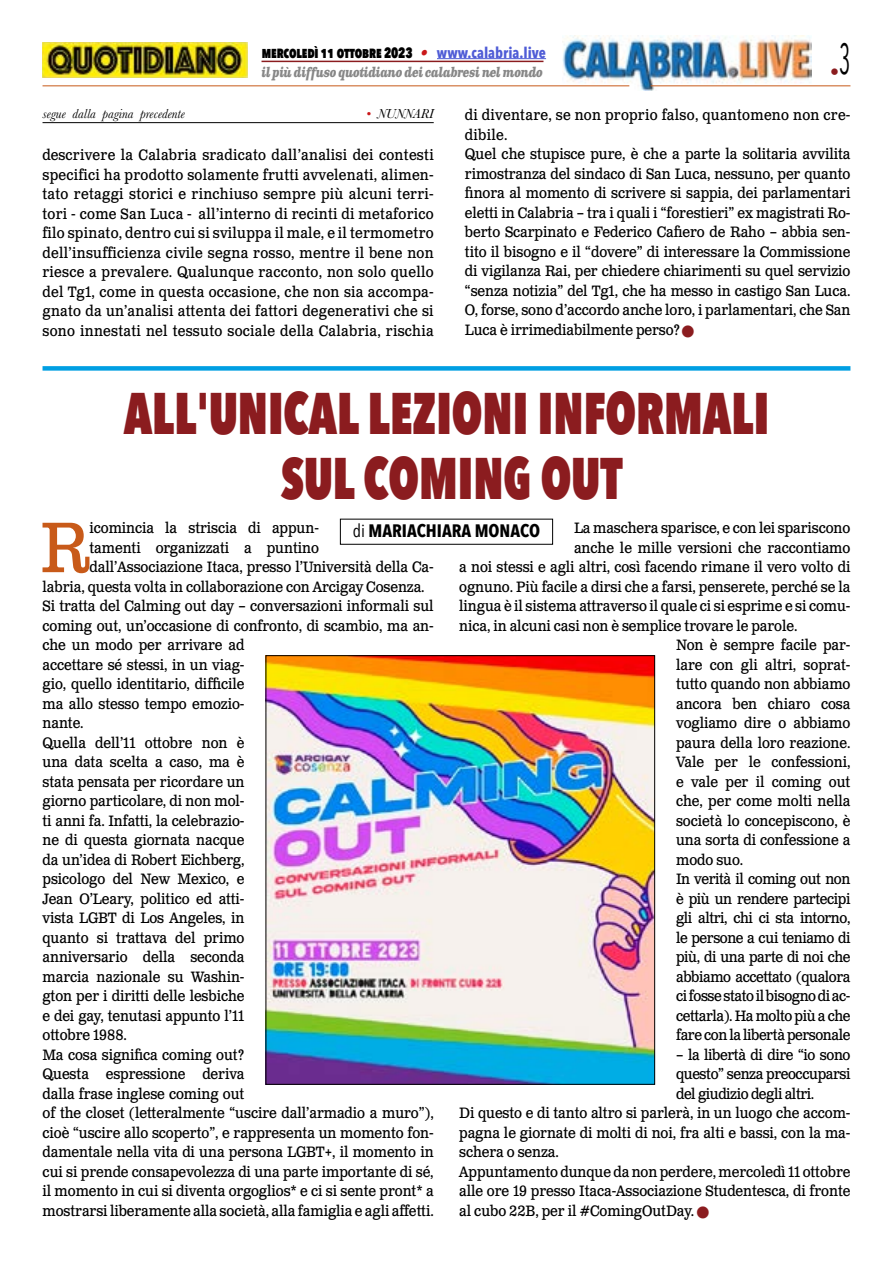
<style>
.page{position:relative;width:893px;height:1263px;background:#fff}
.page>*{position:absolute;margin:0;border:0;box-sizing:border-box;transform-origin:0 0}
.t1{font:71.25px "Clarendon Text Pro";color:#c85a19;scale:.9 1}
.t2{font:800 58.5px/64.5px "Avenir Next Condensed";color:#8b1c1f;text-align:center;scale:.82 1}
.t3{font:700 18px "Avenir Next Condensed";color:#000}
.t4{font:18px "Avenir Next Condensed";color:#8b1c1f}
.t5{font:15px/19.5px "Clarendon Text Pro";letter-spacing:-.005em;color:#000;text-align:justify;scale:.9 1}
.t6{font:15px "Clarendon Text Pro";letter-spacing:-.03em;color:#000;scale:.9 1}
.t7{font:800 15px "Avenir Next Condensed";letter-spacing:-.01em;color:#000;scale:.86 1}
.t8{font:italic 700 13.5px "Clarendon Text Pro";letter-spacing:-.05em;color:#878787;scale:.79 1}
.t9{font:italic 13.5px "Baskerville";color:#000}
.s1{font-family:"Clarendon Text Pro";font-weight:700;font-style:italic;color:#ca181a}
.s2{font-weight:700;color:#4f5cd6}
.s3{color:#ca181a}
.s4{color:#8b1c1f}
.s5{font-weight:400}
</style>
<div class="page">
<img style="left:563px;top:36px;width:248px;height:54px">
<hr style="left:43px;top:85px;width:586px;height:1px;background:#c85a19">
<hr style="left:651px;top:85px;width:199px;height:1px;background:#c85a19">
<hr style="left:437px;top:58px;width:109px;height:1px;background:#4f5cd6">
<hr style="left:261px;top:61px;width:282px;height:1px;background:#8b1c1f">
<img style="left:43px;top:43px;width:204px;height:34px">
<img style="left:268px;top:657px;width:385px;height:425px">
<hr style="left:43px;top:122px;width:391px;height:1px;background:#000">
<div style="left:43px;top:366px;width:807px;height:5px;background:#009fe3"></div>
<p class="t7" style="left:262px;top:43px;width:332px">mercoledì 11 ottobre 2023 <span class="s1">•</span> <span class="s2">www.calabria.live</span></p>
<p class="t8" style="left:261px;top:64px;width:358px">il più diffuso quotidiano dei calabresi nel mondo</p>
<p class="t4" style="left:830px;top:57px;width:22px">•<sup>3</sup></p>
<p class="t9" style="left:43px;top:105px;width:144px">segue dalla pagina precedente</p>
<p class="t9" style="left:366px;top:105px;width:69px"><span class="s3">•</span> NUNNARI</p>
<p class="t5" style="left:43px;top:146px;width:436px">descrivere la Calabria sradicato dall’analisi dei contesti specifici ha prodotto solamente frutti avvelenati, alimen&shy;tato retaggi storici e rinchiuso sempre più alcuni terri&shy;tori - come San Luca - all’interno di recinti di metaforico filo spinato, dentro cui si sviluppa il male, e il termometro dell’insufficienza civile segna rosso, mentre il bene non riesce a prevalere. Qualunque racconto, non solo quello del Tg1, come in questa occasione, che non sia accompa&shy;gnato da un’analisi attenta dei fattori degenerativi che si sono innestati nel tessuto sociale della Calabria, rischia</p>
<p class="t5" style="left:465px;top:106px;width:430px;text-align:left">di diventare, se non proprio falso, quantomeno non cre&shy;dibile.<br>Quel che stupisce pure, è che a parte la solitaria avvilita rimostranza del sindaco di San Luca, nessuno, per quanto finora al momento di scrivere si sappia, dei parlamentari eletti in Calabria – tra i quali i “forestieri” ex magistrati Ro&shy;berto Scarpinato e Federico Cafiero de Raho – abbia sen&shy;tito il bisogno e il “dovere” di interessare la Commissione di vigilanza Rai, per chiedere chiarimenti su quel servizio “senza notizia” del Tg1, che ha messo in castigo San Luca.<br>O, forse, sono d’accordo anche loro, i parlamentari, che San Luca è irrimediabilmente perso? <span class="s4">■</span></p>
<h2 class="t2" style="left:124px;top:381px;width:789px">ALL'UNICAL LEZIONI INFORMALI<br>SUL COMING OUT</h2>
<p class="t3" style="left:353px;top:520px;width:189px"><span class="s5">di</span> MARIACHIARA MONACO</p>
<p class="t5" style="left:574px;top:519px;width:309px">La maschera sparisce, e con lei spariscono</p>
<p class="t5" style="left:574px;top:538px;width:309px">anche le mille versioni che raccontiamo</p>
<p class="t5" style="left:459px;top:558px;width:436px">a noi stessi e agli altri, così facendo rimane il vero volto di</p>
<p class="t5" style="left:459px;top:577px;width:436px">ognuno. Più facile a dirsi che a farsi, penserete, perché se la</p>
<p class="t5" style="left:459px;top:597px;width:436px">lingua è il sistema attraverso il quale ci si esprime e si comu-</p>
<p class="t5" style="left:459px;top:616px;width:377px">nica, in alcuni casi non è semplice trovare le parole.</p>
<p class="t5" style="left:676px;top:636px;width:195px">Non è sempre facile par-</p>
<p class="t5" style="left:676px;top:655px;width:195px">lare con gli altri, soprat-</p>
<p class="t5" style="left:676px;top:675px;width:195px">tutto quando non abbiamo</p>
<p class="t5" style="left:676px;top:694px;width:195px">ancora ben chiaro cosa</p>
<p class="t5" style="left:676px;top:714px;width:195px">vogliamo dire o abbiamo</p>
<p class="t5" style="left:676px;top:733px;width:195px">paura della loro reazione.</p>
<p class="t5" style="left:676px;top:753px;width:195px">Vale per le confessioni,</p>
<p class="t5" style="left:676px;top:772px;width:195px">e vale per il coming out</p>
<p class="t5" style="left:676px;top:792px;width:195px">che, per come molti nella</p>
<p class="t5" style="left:676px;top:811px;width:195px">società lo concepiscono, è</p>
<p class="t5" style="left:676px;top:831px;width:195px">una sorta di confessione a</p>
<p class="t5" style="left:676px;top:850px;width:76px">modo suo.</p>
<p class="t6" style="left:676px;top:870px;width:195px">In verità il coming out non</p>
<p class="t6" style="left:676px;top:889px;width:195px">è più un rendere partecipi</p>
<p class="t6" style="left:676px;top:909px;width:195px">gli altri, chi ci sta intorno,</p>
<p class="t6" style="left:676px;top:928px;width:195px">le persone a cui teniamo di</p>
<p class="t6" style="left:676px;top:948px;width:195px">più, di una parte di noi che</p>
<p class="t6" style="left:676px;top:967px;width:195px">abbiamo accettato (qualora</p>
<p class="t6" style="left:676px;top:987px;width:195px">ci fosse stato il bisogno di ac-</p>
<p class="t6" style="left:676px;top:1006px;width:195px">cettarla). Ha molto più a che</p>
<p class="t6" style="left:676px;top:1026px;width:195px">fare con la libertà personale</p>
<p class="t6" style="left:676px;top:1045px;width:195px">– la libertà di dire “io sono</p>
<p class="t6" style="left:676px;top:1065px;width:195px">questo” senza preoccuparsi</p>
<p class="t6" style="left:676px;top:1084px;width:155px">del giudizio degli altri.</p>
<p class="t5" style="left:459px;top:1104px;width:436px">Di questo e di tanto altro si parlerà, in un luogo che accom-</p>
<p class="t5" style="left:459px;top:1123px;width:436px">pagna le giornate di molti di noi, fra alti e bassi, con la ma-</p>
<p class="t5" style="left:459px;top:1143px;width:112px">schera o senza.</p>
<p class="t5" style="left:459px;top:1162px;width:436px">Appuntamento dunque da non perdere, mercoledì 11 ottobre</p>
<p class="t5" style="left:459px;top:1182px;width:436px">alle ore 19 presso Itaca-Associazione Studentesca, di fronte</p>
<p class="t5" style="left:459px;top:1201px;width:279px">al cubo 22B, per il #ComingOutDay. <span class="s4">■</span></p>
<h1 class="t1" style="left:40px;top:504px;width:57px">R</h1>
<p class="t5" style="left:89px;top:519px;width:256px">icomincia la striscia di appun-</p>
<p class="t5" style="left:89px;top:538px;width:256px">tamenti organizzati a puntino</p>
<p class="t5" style="left:89px;top:558px;width:384px">dall’Associazione Itaca, presso l’Università della Ca-</p>
<p class="t5" style="left:43px;top:577px;width:426px">labria, questa volta in collaborazione con Arcigay Cosenza.</p>
<p class="t5" style="left:43px;top:597px;width:436px">Si tratta del Calming out day – conversazioni informali sul</p>
<p class="t5" style="left:43px;top:616px;width:436px">coming out, un’occasione di confronto, di scambio, ma an-</p>
<p class="t5" style="left:43px;top:636px;width:226px">che un modo per arrivare ad</p>
<p class="t5" style="left:43px;top:655px;width:226px">accettare sé stessi, in un viag-</p>
<p class="t5" style="left:43px;top:675px;width:226px">gio, quello identitario, difficile</p>
<p class="t5" style="left:43px;top:694px;width:226px">ma allo stesso tempo emozio-</p>
<p class="t5" style="left:43px;top:714px;width:47px">nante.</p>
<p class="t5" style="left:43px;top:733px;width:226px">Quella dell’11 ottobre non è</p>
<p class="t5" style="left:43px;top:753px;width:226px">una data scelta a caso, ma è</p>
<p class="t5" style="left:43px;top:772px;width:226px">stata pensata per ricordare un</p>
<p class="t5" style="left:43px;top:792px;width:226px">giorno particolare, di non mol-</p>
<p class="t5" style="left:43px;top:811px;width:226px">ti anni fa. Infatti, la celebrazio-</p>
<p class="t5" style="left:43px;top:831px;width:226px">ne di questa giornata nacque</p>
<p class="t5" style="left:43px;top:850px;width:226px">da un’idea di Robert Eichberg,</p>
<p class="t5" style="left:43px;top:870px;width:226px">psicologo del New Mexico, e</p>
<p class="t5" style="left:43px;top:889px;width:226px">Jean O’Leary, politico ed atti-</p>
<p class="t5" style="left:43px;top:909px;width:226px">vista LGBT di Los Angeles, in</p>
<p class="t5" style="left:43px;top:928px;width:226px">quanto si trattava del primo</p>
<p class="t5" style="left:43px;top:948px;width:226px">anniversario della seconda</p>
<p class="t5" style="left:43px;top:967px;width:226px">marcia nazionale su Washin-</p>
<p class="t5" style="left:43px;top:987px;width:226px">gton per i diritti delle lesbiche</p>
<p class="t5" style="left:43px;top:1006px;width:226px">e dei gay, tenutasi appunto l’11</p>
<p class="t5" style="left:43px;top:1026px;width:95px">ottobre 1988.</p>
<p class="t5" style="left:43px;top:1045px;width:226px">Ma cosa significa coming out?</p>
<p class="t5" style="left:43px;top:1065px;width:226px">Questa espressione deriva</p>
<p class="t5" style="left:43px;top:1084px;width:226px">dalla frase inglese coming out</p>
<p class="t5" style="left:43px;top:1104px;width:436px">of the closet (letteralmente “uscire dall’armadio a muro”),</p>
<p class="t5" style="left:43px;top:1123px;width:436px">cioè “uscire allo scoperto”, e rappresenta un momento fon-</p>
<p class="t5" style="left:43px;top:1143px;width:436px">damentale nella vita di una persona LGBT+, il momento in</p>
<p class="t5" style="left:43px;top:1162px;width:436px">cui si prende consapevolezza di una parte importante di sé,</p>
<p class="t5" style="left:43px;top:1182px;width:436px">il momento in cui si diventa orgoglios* e ci si sente pront* a</p>
<p class="t5" style="left:43px;top:1201px;width:436px">mostrarsi liberamente alla società, alla famiglia e agli affetti.</p>
</div>
